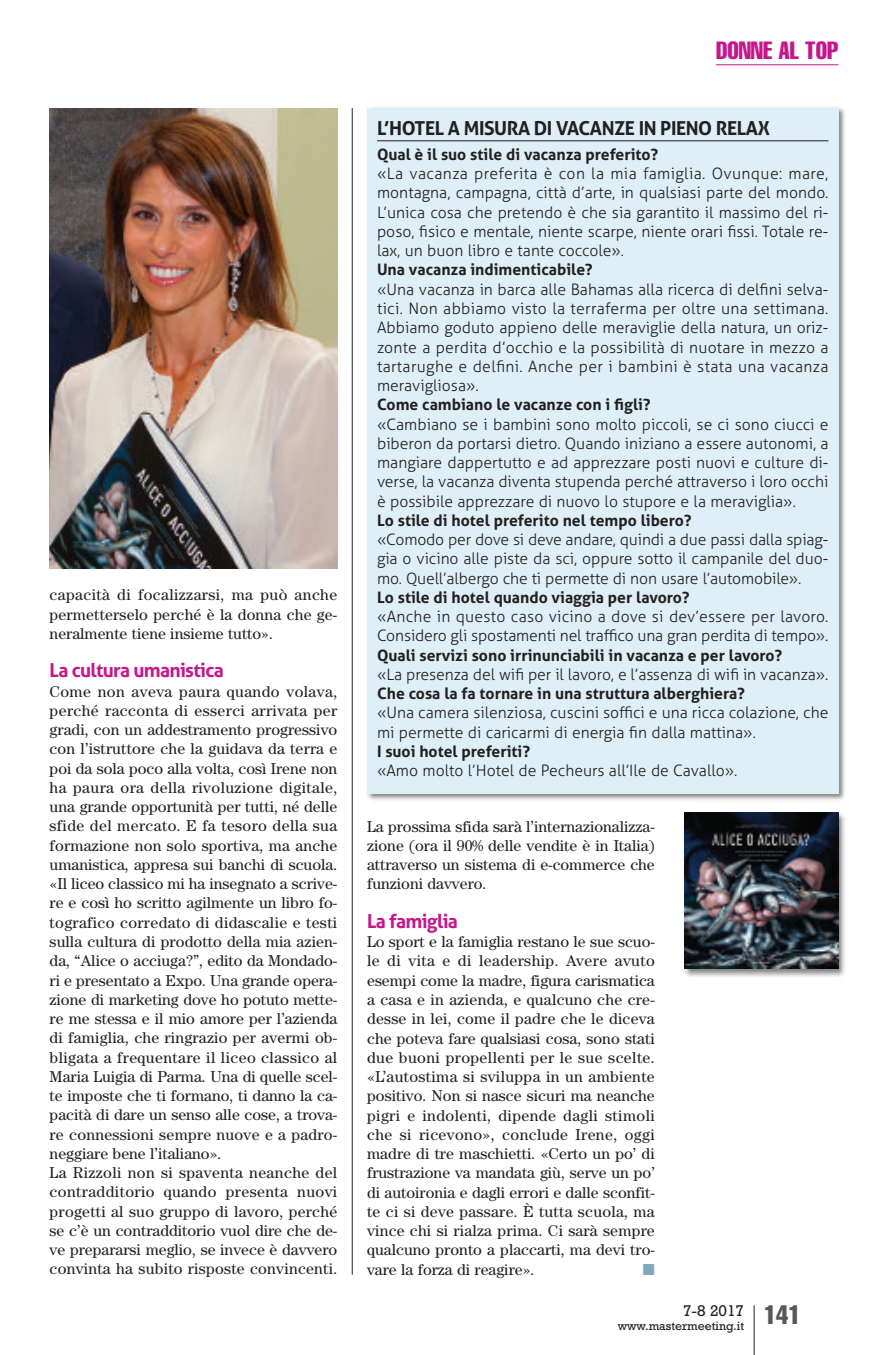
<style>
.page{position:relative;width:893px;height:1355px;background:#fff}
.page>*{position:absolute;margin:0;border:0;box-sizing:border-box;transform-origin:0 0}
.t1{font:extra-condensed 24.5px "Helvetica";color:#c5168c}
.t2{font:700 19.25px "Aller";letter-spacing:-.025em;color:#231f20}
.t3{font:700 19.25px "Aller";letter-spacing:-.035em;color:#c5168c}
.t4{font:15.75px/19.2px "Century";color:#231f20;text-align:justify}
.t5{font:300 15.75px/19.2px "Aller";color:#231f20;text-align:justify}
.t6{font:700 15.75px "Aller";color:#231f20}
.t7{font:15.75px "Rockwell";color:#231f20}
.t8{font:15.75px "Zapf Dingbats ITC";color:#7fa8bc}
.t9{font:12.25px "Rockwell";color:#231f20}
</style>
<div class="page">
<hr style="left:754px;top:1305px;width:1px;height:49px;background:#231f20">
<hr style="left:716px;top:64px;width:122px;height:1px;background:#c5168c">
<hr style="left:352px;top:108px;width:1px;height:1166px;background:#231f20">
<img style="left:367px;top:107px;width:478px;height:693px">
<div style="left:367px;top:108px;width:471px;height:685px;background:#deeff7"></div>
<hr style="left:377px;top:140px;width:451px;height:1px;background:#231f20">
<img style="left:50px;top:108px;width:287px;height:461px">
<img style="left:684px;top:812px;width:161px;height:165px">
<img style="left:685px;top:812px;width:153px;height:156px">
<p class="t4" style="left:50px;top:586px;width:289px">capacità di focalizzarsi, ma può anche permetterselo perché è la donna che ge&shy;neralmente tiene insieme tutto».</p>
<p class="t3" style="left:50px;top:658px;width:176px">La cultura umanistica</p>
<p class="t4" style="left:50px;top:683px;width:289px;text-align:left">Come non aveva paura quando volava, perché racconta di esserci arrivata per gradi, con un addestramento progressivo con l’istruttore che la guidava da terra e poi da sola poco alla volta, così Irene non ha paura ora della rivoluzione digitale, una grande opportunità per tutti, né delle sfide del mercato. E fa tesoro della sua formazione non solo sportiva, ma anche umanistica, appresa sui banchi di scuola. «Il liceo classico mi ha insegnato a scrive&shy;re e così ho scritto agilmente un libro fo&shy;tografico corredato di didascalie e testi sulla cultura di prodotto della mia azien&shy;da, “Alice o acciuga?”, edito da Mondado&shy;ri e presentato a Expo. Una grande opera&shy;zione di marketing dove ho potuto mette&shy;re me stessa e il mio amore per l’azienda di famiglia, che ringrazio per avermi ob&shy;bligata a frequentare il liceo classico al Maria Luigia di Parma. Una di quelle scel&shy;te imposte che ti formano, ti danno la ca&shy;pacità di dare un senso alle cose, a trova&shy;re connessioni sempre nuove e a padro&shy;neggiare bene l’italiano».<br>La Rizzoli non si spaventa neanche del contradditorio quando presenta nuovi progetti al suo gruppo di lavoro, perché se c’è un contradditorio vuol dire che de&shy;ve prepararsi meglio, se invece è davvero convinta ha subito risposte convincenti.</p>
<h1 class="t1" style="left:716px;top:42px;width:124px">DONNE AL TOP</h1>
<p class="t2" style="left:377px;top:117px;width:394px">L’HOTEL A MISURA DI VACANZE IN PIENO RELAX</p>
<p class="t6" style="left:377px;top:145px;width:283px">Qual è il suo stile di vacanza preferito?</p>
<p class="t5" style="left:377px;top:164px;width:453px">«La vacanza preferita è con la mia famiglia. Ovunque: mare, montagna, campagna, città d’arte, in qualsiasi parte del mondo.<br>L’unica cosa che pretendo è che sia garantito il massimo del ri&shy;poso, fisico e mentale, niente scarpe, niente orari fissi. Totale re&shy;lax, un buon libro e tante coccole».</p>
<p class="t6" style="left:377px;top:260px;width:217px">Una vacanza indimenticabile?</p>
<p class="t5" style="left:377px;top:279px;width:453px">«Una vacanza in barca alle Bahamas alla ricerca di delfini selva&shy;tici. Non abbiamo visto la terraferma per oltre una settimana.<br>Abbiamo goduto appieno delle meraviglie della natura, un oriz&shy;zonte a perdita d’occhio e la possibilità di nuotare in mezzo a tartarughe e delfini. Anche per i bambini è stata una vacanza meravigliosa».</p>
<p class="t6" style="left:377px;top:395px;width:275px">Come cambiano le vacanze con i figli?</p>
<p class="t5" style="left:377px;top:414px;width:453px">«Cambiano se i bambini sono molto piccoli, se ci sono ciucci e biberon da portarsi dietro. Quando iniziano a essere autonomi, a mangiare dappertutto e ad apprezzare posti nuovi e culture di&shy;verse, la vacanza diventa stupenda perché attraverso i loro occhi è possibile apprezzare di nuovo lo stupore e la meraviglia».</p>
<p class="t6" style="left:377px;top:510px;width:316px">Lo stile di hotel preferito nel tempo libero?</p>
<p class="t5" style="left:377px;top:530px;width:453px">«Comodo per dove si deve andare, quindi a due passi dalla spiag&shy;gia o vicino alle piste da sci, oppure sotto il campanile del duo&shy;mo. Quell’albergo che ti permette di non usare l’automobile».</p>
<p class="t6" style="left:377px;top:587px;width:314px">Lo stile di hotel quando viaggia per lavoro?</p>
<p class="t5" style="left:377px;top:607px;width:453px">«Anche in questo caso vicino a dove si dev’essere per lavoro.<br>Considero gli spostamenti nel traffico una gran perdita di tempo».</p>
<p class="t6" style="left:377px;top:645px;width:407px">Quali servizi sono irrinunciabili in vacanza e per lavoro?</p>
<p class="t5" style="left:377px;top:664px;width:453px">«La presenza del wifi per il lavoro, e l’assenza di wifi in vacanza».</p>
<p class="t6" style="left:377px;top:684px;width:369px">Che cosa la fa tornare in una struttura alberghiera?</p>
<p class="t5" style="left:377px;top:703px;width:453px">«Una camera silenziosa, cuscini soffici e una ricca colazione, che mi permette di caricarmi di energia fin dalla mattina».</p>
<p class="t6" style="left:377px;top:741px;width:155px">I suoi hotel preferiti?</p>
<p class="t5" style="left:377px;top:761px;width:362px">«Amo molto l’Hotel de Pecheurs all’Ile de Cavallo».</p>
<p class="t4" style="left:367px;top:818px;width:289px">La prossima sfida sarà l’internazionalizza&shy;zione (ora il 90% delle vendite è in Italia) attraverso un sistema di e-commerce che funzioni davvero.</p>
<p class="t3" style="left:367px;top:909px;width:92px">La famiglia</p>
<p class="t4" style="left:367px;top:933px;width:289px">Lo sport e la famiglia restano le sue scuo&shy;le di vita e di leadership. Avere avuto esempi come la madre, figura carismatica a casa e in azienda, e qualcuno che cre&shy;desse in lei, come il padre che le diceva che poteva fare qualsiasi cosa, sono stati due buoni propellenti per le sue scelte. «L’autostima si sviluppa in un ambiente positivo. Non si nasce sicuri ma neanche pigri e indolenti, dipende dagli stimoli che si ricevono», conclude Irene, oggi madre di tre maschietti. «Certo un po’ di frustrazione va mandata giù, serve un po’ di autoironia e dagli errori e dalle sconfit&shy;te ci si deve passare. È tutta scuola, ma vince chi si rialza prima. Ci sarà sempre qualcuno pronto a placcarti, ma devi tro&shy;vare la forza di reagire».</p>
<p class="t8" style="left:643px;top:1259px;width:13px">■</p>
<p class="t7" style="left:683px;top:1305px;width:63px">7-8 2017</p>
<p class="t9" style="left:618px;top:1321px;width:184px">www.mastermeeting.it <sup>141</sup></p>
</div>
